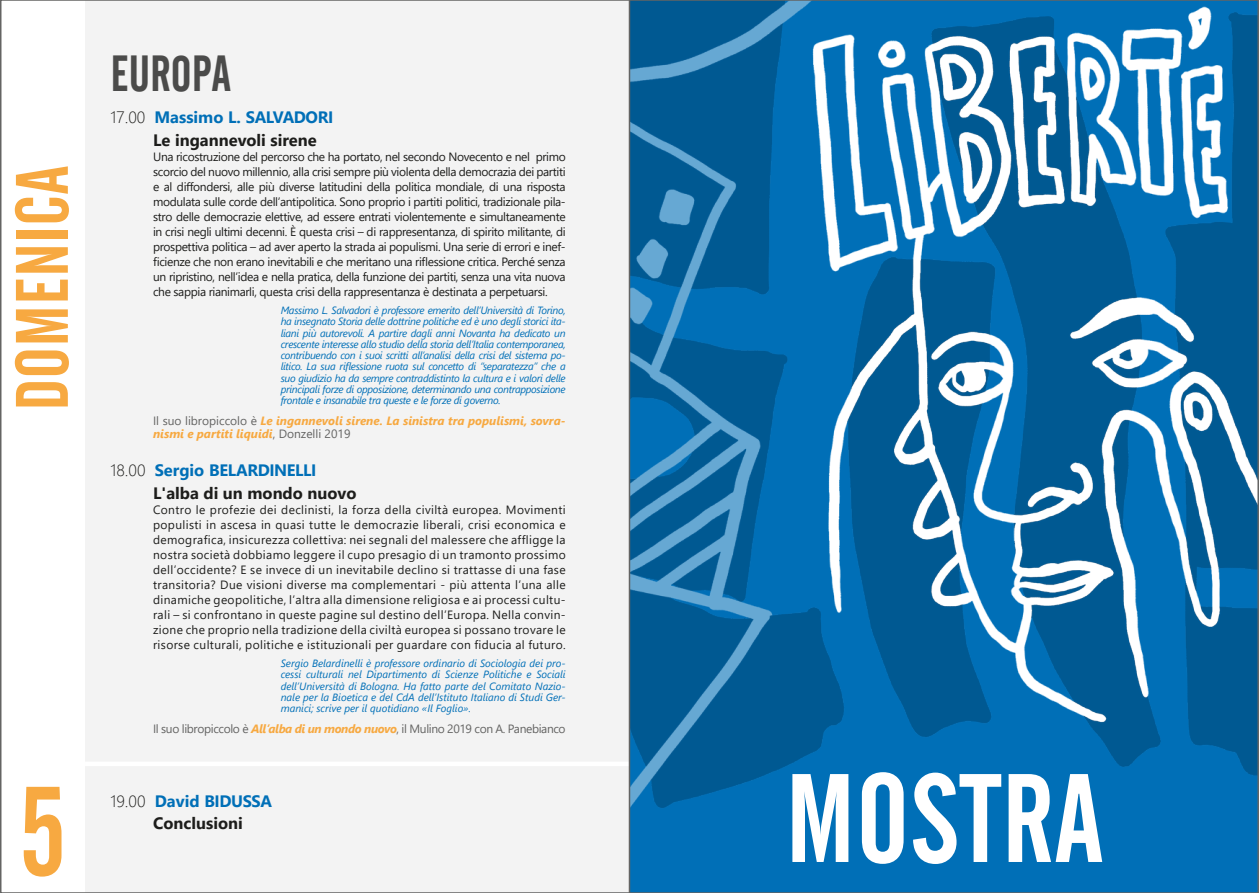
<style>
.page{position:relative;width:1259px;height:893px;background:#fff}
.page>*{position:absolute;margin:0;border:0;box-sizing:border-box;transform-origin:0 0}
.t1{font:124.5px "Alternate Gothic No 2 BT";letter-spacing:.01em;color:#fff}
.t2{font:124.5px "Alternate Gothic No 2 BT";color:#f7a941}
.t3{font:73.5px "Alternate Gothic No 2 BT";letter-spacing:.01em;color:#f7a941}
.t4{font:49.5px "Alternate Gothic No 2 BT";color:#4b4b4a}
.t5{font:700 16.5px/22.5px "Segoe UI";color:#1d1d1b}
.t6{font:700 16.5px/22.5px "Segoe UI";color:#006fb7}
.t7{font:12px/15px "Segoe UI";color:#1d1d1b;text-align:justify}
.t8{font:italic 700 12px/13.5px "Segoe UI";color:#f7a941}
.t9{font:12px "Segoe UI";letter-spacing:-.03em;color:#646463}
.t10{font:italic 10.5px/11.2px "Segoe UI";letter-spacing:-.02em;color:#006fb7;text-align:justify}
.s1{font-weight:300}
.s2{color:#006fb7}
.s3{font-weight:400;font-style:normal;color:#646463}
.s4{font-weight:700;font-style:italic;color:#f7a941}
.s5{font-weight:300;color:#1d1d1b}
.s6{color:#1d1d1b}
</style>
<div class="page">
<div style="left:85px;top:0;width:544px;height:893px;background:#f3f3f3"></div>
<img style="left:630px;top:3px;width:626px;height:887px">
<hr style="left:85px;top:762px;width:544px;height:4px;background:#fff">
<hr style="left:629px;top:0;width:1px;height:893px;background:#646463">
<h2 class="t3" style="left:1px;top:411px;width:246px;rotate:-90deg">DOMENICA</h2>
<h1 class="t2" style="left:19px;top:762px;width:49px">5</h1>
<h3 class="t4" style="left:111px;top:47px;width:122px">EUROPA</h3>
<h3 class="t5" style="left:153px;top:105px;width:182px;text-indent:-43px"><span class="s1">17.00</span> <span class="s2">Massimo L. SALVADORI<br></span>Le ingannevoli sirene</h3>
<p class="t7" style="left:153px;top:148px;width:414px">Una ricostruzione del percorso che ha portato, nel secondo Novecento e nel primo scorcio del nuovo millennio, alla crisi sempre più violenta della democrazia dei partiti e al diffondersi, alle più diverse latitudini della politica mondiale, di una risposta modulata sulle corde dell’antipolitica. Sono proprio i partiti politici, tradizionale pila&shy;stro delle democrazie elettive, ad essere entrati violentemente e simultaneamente in crisi negli ultimi decenni. È questa crisi – di rappresentanza, di spirito militante, di prospettiva politica – ad aver aperto la strada ai populismi. Una serie di errori e inef&shy;ficienze che non erano inevitabili e che meritano una riflessione critica. Perché senza un ripristino, nell’idea e nella pratica, della funzione dei partiti, senza una vita nuova che sappia rianimarli, questa crisi della rappresentanza è destinata a perpetuarsi.</p>
<p class="t10" style="left:281px;top:303px;width:286px">Massimo L. Salvadori è professore emerito dell’Università di Torino, ha insegnato Storia delle dottrine politiche ed è uno degli storici ita&shy;liani più autorevoli. A partire dagli anni Novanta ha dedicato un crescente interesse allo studio della storia dell’Italia contemporanea, contribuendo con i suoi scritti all’analisi della crisi del sistema po&shy;litico. La sua riflessione ruota sul concetto di “separatezza” che a suo giudizio ha da sempre contraddistinto la cultura e i valori delle principali forze di opposizione, determinando una contrapposizione frontale e insanabile tra queste e le forze di governo.</p>
<p class="t8" style="left:153px;top:412px;width:414px"><span class="s3">Il suo libropiccolo è</span> Le ingannevoli sirene. La sinistra tra populismi, sovra&shy;nismi e partiti liquidi<span class="s3">, Donzelli 2019</span></p>
<h3 class="t5" style="left:153px;top:458px;width:205px;text-indent:-43px"><span class="s1">18.00</span> <span class="s2">Sergio BELARDINELLI<br></span>L'alba di un mondo nuovo</h3>
<p class="t7" style="left:153px;top:501px;width:414px">Contro le profezie dei declinisti, la forza della civiltà europea. Movimenti populisti in ascesa in quasi tutte le democrazie liberali, crisi economica e demografica, insicurezza collettiva: nei segnali del malessere che affligge la nostra società dobbiamo leggere il cupo presagio di un tramonto prossimo dell’occidente? E se invece di un inevitabile declino si trattasse di una fase transitoria? Due visioni diverse ma complementari - più attenta l’una alle dinamiche geopolitiche, l’altra alla dimensione religiosa e ai processi cultu&shy;rali – si confrontano in queste pagine sul destino dell’Europa. Nella convin&shy;zione che proprio nella tradizione della civiltà europea si possano trovare le risorse culturali, politiche e istituzionali per guardare con fiducia al futuro.</p>
<p class="t10" style="left:281px;top:656px;width:286px">Sergio Belardinelli è professore ordinario di Sociologia dei pro&shy;cessi culturali nel Dipartimento di Scienze Politiche e Sociali dell’Università di Bologna. Ha fatto parte del Comitato Nazio&shy;nale per la Bioetica e del CdA dell’Istituto Italiano di Studi Ger&shy;manici; scrive per il quotidiano «Il Foglio».</p>
<p class="t9" style="left:153px;top:717px;width:414px">Il suo libropiccolo è <span class="s4">All’alba di un mondo nuovo</span>, il Mulino 2019 con A. Panebianco</p>
<h3 class="t6" style="left:153px;top:788px;width:120px;text-indent:-43px"><span class="s5">19.00</span> David BIDUSSA<br><span class="s6">Conclusioni</span></h3>
<h1 class="t1" style="left:785px;top:749px;width:319px">MOSTRA</h1>
</div>
